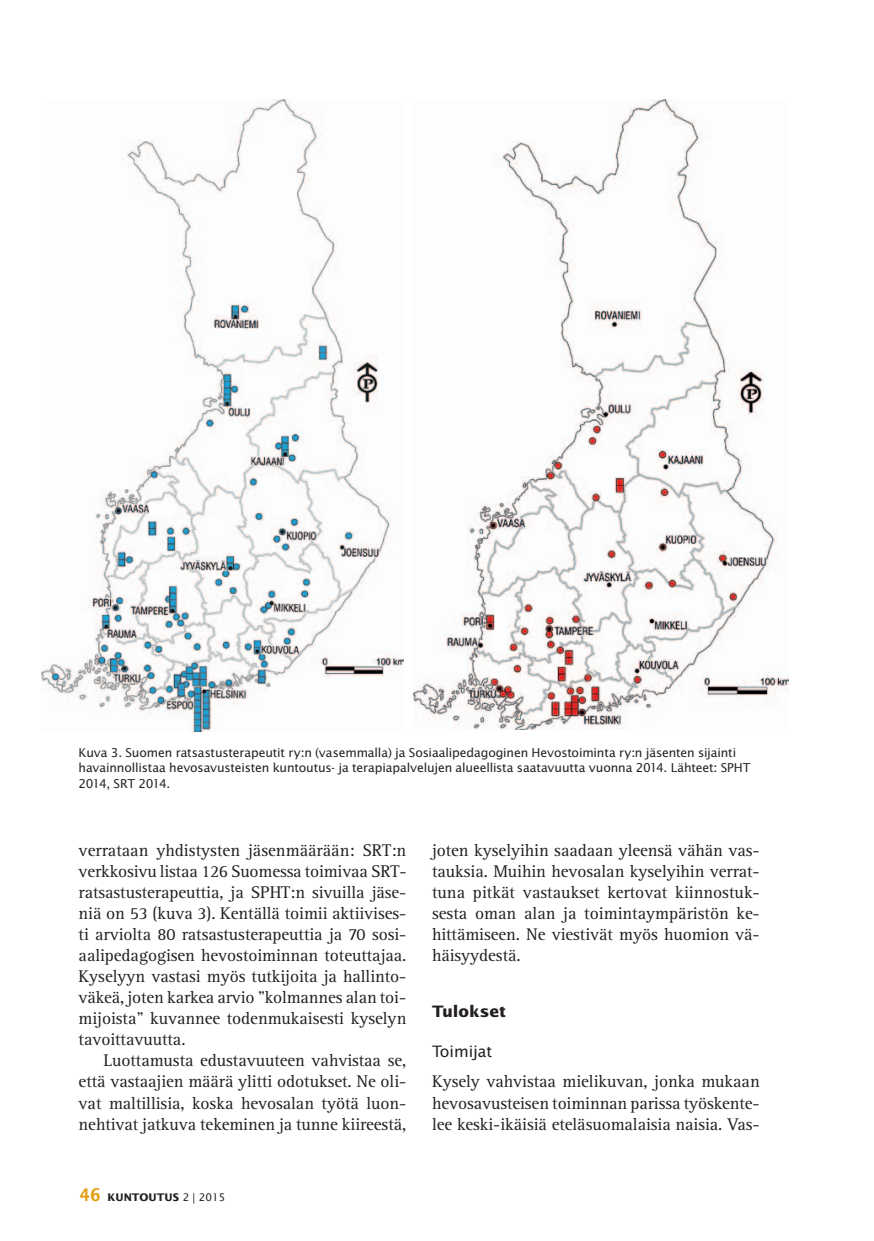
<style>
.page{position:relative;width:874px;height:1241px;background:#fff}
.page>*{position:absolute;margin:0;border:0;box-sizing:border-box;transform-origin:0 0}
.C_Teksti_2_Rotis_Ser{font:17.5px/21px "Rotis Serif Std";letter-spacing:-.005em;color:#231f20;text-align:justify}
.C_Teksti_1_Rotis_Ser{font:17.5px/21px "Rotis Serif Std";letter-spacing:-.005em;color:#231f20;text-align:justify}
.C_Ots_3{font:700 15.75px "Lucida Sans Std";letter-spacing:-.005em;color:#231f20}
.C_Ots_4{font:15.75px "Lucida Sans Std";letter-spacing:-.005em;color:#231f20}
.C_Kuvateksti{font:12.25px/15.8px "Lucida Sans Std";letter-spacing:-.015em;color:#231f20}
.t1{font:700 10.5px "Lucida Sans Std";color:#231f20}
.s1{font-family:"Lucida Sans Typewriter Std";font-size:17.5px;color:#e39f13}
.s2{font-weight:400}
</style>
<div class="page">
<img style="left:413px;top:100px;width:375px;height:629px">
<img style="left:42px;top:100px;width:361px;height:631px">
<p class="C_Kuvateksti" style="left:79px;top:744px;width:673px">Kuva 3. Suomen ratsastusterapeutit ry:n (vasemmalla) ja Sosiaalipedagoginen Hevostoiminta ry:n jäsenten sijainti havainnollistaa hevosavusteisten kuntoutus- ja terapiapalvelujen alueellista saatavuutta vuonna 2014. Lähteet: SPHT<br>2014, SRT 2014.</p>
<p class="C_Teksti_2_Rotis_Ser" style="left:79px;top:840px;width:329px">verrataan yhdistysten jäsenmäärään: SRT:n verkkosivu listaa 126 Suomessa toimivaa SRT&shy;ratsastusterapeuttia, ja SPHT:n sivuilla jäse&shy;niä on 53 (kuva 3). Kentällä toimii aktiivises&shy;ti arviolta 80 ratsastusterapeuttia ja 70 sosi&shy;aalipedagogisen hevostoiminnan toteuttajaa.<br>Kyselyyn vastasi myös tutkijoita ja hallinto&shy;väkeä, joten karkea arvio ”kolmannes alan toi&shy;mijoista” kuvannee todenmukaisesti kyselyn tavoittavuutta.</p>
<p class="C_Teksti_2_Rotis_Ser" style="left:79px;top:1050px;width:329px;text-indent:25px">Luottamusta edustavuuteen vahvistaa se, että vastaajien määrä ylitti odotukset. Ne oli&shy;vat maltillisia, koska hevosalan työtä luon&shy;nehtivat jatkuva tekeminen ja tunne kiireestä,</p>
<p class="t1" style="left:79px;top:1191px;width:147px"><span class="s1">46</span> KUNTOUTUS <span class="s2">2 | 2015</span></p>
<p class="C_Teksti_2_Rotis_Ser" style="left:432px;top:840px;width:329px">joten kyselyihin saadaan yleensä vähän vas&shy;tauksia. Muihin hevosalan kyselyihin verrat&shy;tuna pitkät vastaukset kertovat kiinnostuk&shy;sesta oman alan ja toimintaympäristön ke&shy;hittämiseen. Ne viestivät myös huomion vä&shy;häisyydestä.</p>
<p class="C_Ots_3" style="left:432px;top:1002px;width:75px">Tulokset</p>
<p class="C_Ots_4" style="left:432px;top:1041px;width:62px">Toimijat</p>
<p class="C_Teksti_1_Rotis_Ser" style="left:432px;top:1071px;width:329px">Kysely vahvistaa mielikuvan, jonka mukaan hevosavusteisen toiminnan parissa työskente&shy;lee keski-ikäisiä eteläsuomalaisia naisia. Vas-</p>
</div>
